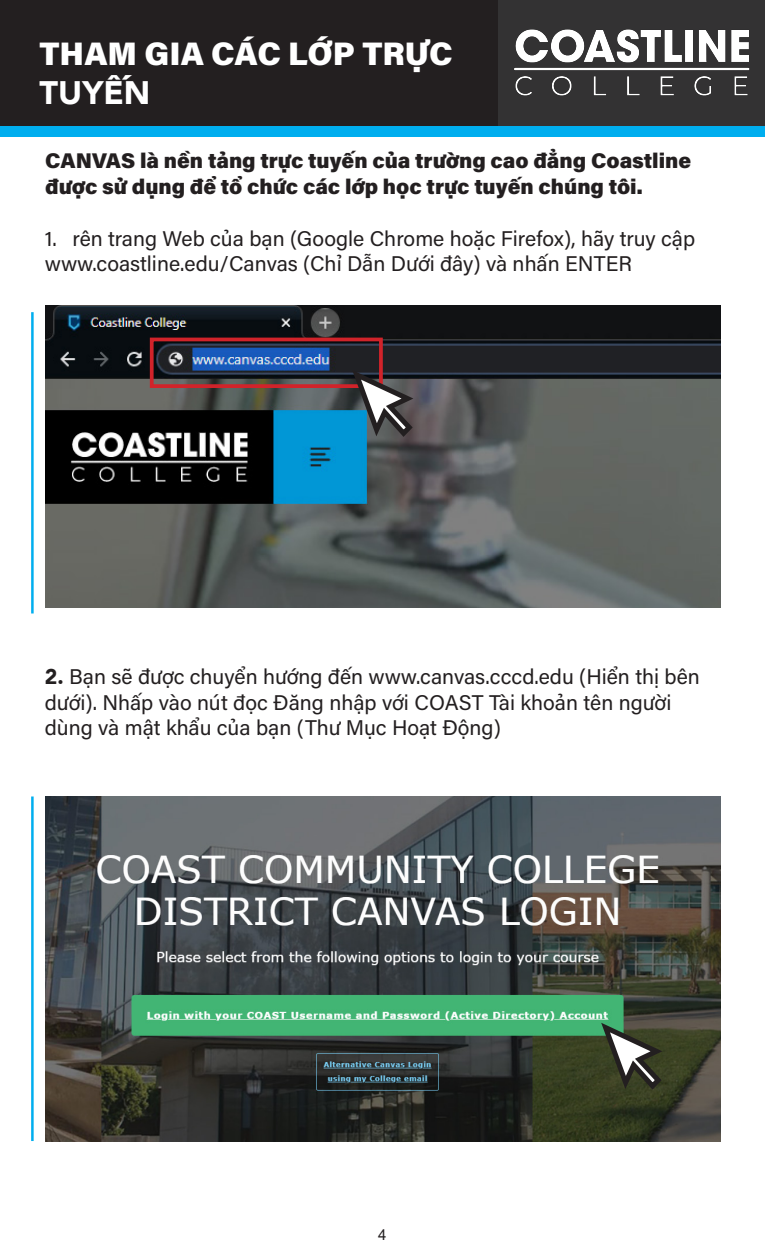
<style>
.page{position:relative;width:765px;height:1260px;background:#fff}
.page>*{position:absolute;margin:0;border:0;box-sizing:border-box;transform-origin:0 0}
.t1{font:900 32.5px/39px "Acumin Pro";color:#fff}
.t2{font:21.25px/25.5px "Acumin Pro";color:#231f20}
.t3{font:900 21.25px/25.5px "Acumin Pro";color:#231f20}
.t4{font:15px "Arial";color:#231f20}
.s1{font-family:"Avenir"}
.s2{font-family:"Avenir";font-weight:900}
</style>
<div class="page">
<div style="left:1px;top:0;width:764px;height:128px;background:#231f20"></div>
<div style="left:499px;top:0;width:266px;height:128px;background:#333233"></div>
<div style="left:1px;top:127px;width:764px;height:10px;background:#00aeef"></div>
<img style="left:498px;top:20px;width:252px;height:85px">
<img style="left:45px;top:306px;width:675px;height:301px">
<div style="left:150px;top:338px;width:233px;height:50px;border:4px solid #d1232a"></div>
<svg style="left:348px;top:365px;width:71px;height:78px;background:#515d67"></svg>
<hr style="left:31px;top:312px;width:3px;height:302px;background:#00aeef">
<hr style="left:31px;top:796px;width:3px;height:345px;background:#00aeef">
<img style="left:45px;top:797px;width:675px;height:344px">
<svg style="left:597px;top:1018px;width:71px;height:78px;background:#525b47"></svg>
<h1 class="t1" style="left:40px;top:33px;width:415px">THAM GIA CÁC LỚP TRỰC<br><span class="s1">TUYẾN</span></h1>
<p class="t3" style="left:45px;top:147px;width:647px">CANVAS là nền tảng trực tuyến của trường cao đẳng Coastline được sử dụng để tổ chức các lớp học trực tuyến chúng tôi.</p>
<p class="t2" style="left:45px;top:225px;width:652px">1. rên trang Web của bạn (Google Chrome hoặc Firefox), hãy truy cập www.coastline.edu/Canvas (Chỉ Dẫn Dưới đây) và nhấn ENTER</p>
<p class="t2" style="left:45px;top:663px;width:657px"><span class="s2">2.</span> Bạn sẽ được chuyển hướng đến www.canvas.cccd.edu (Hiển thị bên dưới). Nhấp vào nút đọc Đăng nhập với COAST Tài khoản tên người dùng và mật khẩu của bạn (Thư Mục Hoạt Động)</p>
<p class="t4" style="left:378px;top:1224px;width:10px">4</p>
</div>
